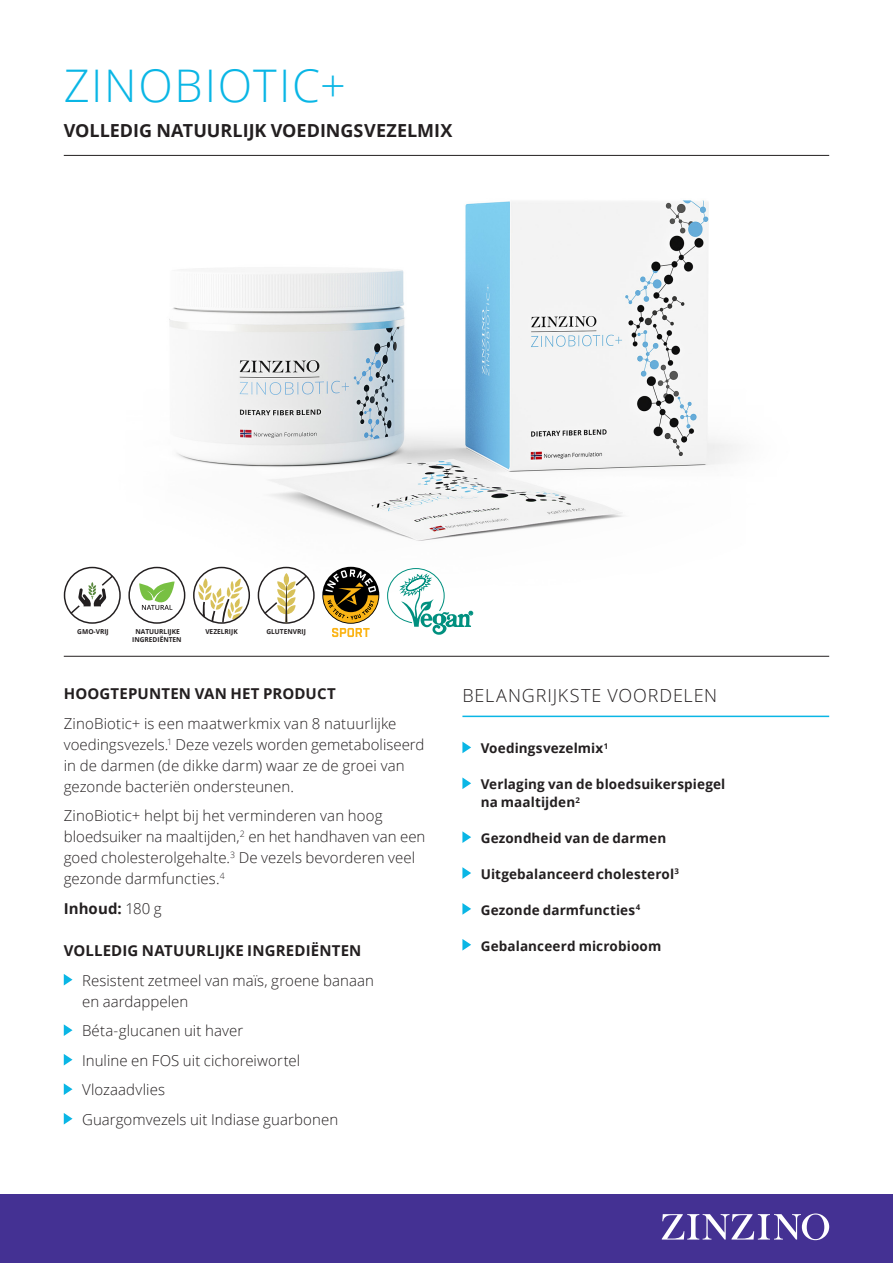
<style>
.page{position:relative;width:893px;height:1263px;background:#fff}
.page>*{position:absolute;margin:0;border:0;box-sizing:border-box;transform-origin:0 0}
.Heading_30_35_-_färg{font:300 45px "Open Sans";letter-spacing:.04em;color:#0ab6e5}
.Sub-heading_12_14{font:700 18px "Open Sans";color:#231f20}
.Sub-heading_12_14-2{font:300 18px "Open Sans";letter-spacing:.05em;color:#231f20}
.Preamble_10_14{font:300 15px/21px "Open Sans";letter-spacing:.005em;color:#231f20}
.Bullet_points_10_14{font:300 15px/21px "Open Sans";letter-spacing:.005em;color:#231f20}
.Preamble_10_14-2{font:700 15px "Open Sans";letter-spacing:.01em;color:#231f20}
.Key_Benefits_9_12{font:700 13.5px/18px "Open Sans";letter-spacing:.01em;color:#231f20}
.t1{font:700 6.75px/8.1px "Open Sans";color:#231f20;text-align:center}
.s1{font-weight:300}
</style>
<div class="page">
<div style="left:0;top:1194px;width:893px;height:69px;background:#443193"></div>
<svg style="left:662px;top:1213px;width:167px;height:27px"></svg>
<img style="left:85px;top:200px;width:653px;height:424px">
<svg style="left:387px;top:568px;width:86px;height:67px"></svg>
<svg style="left:323px;top:568px;width:55px;height:69px"></svg>
<div style="left:64px;top:567px;width:57px;height:57px;border:1px solid #231f20;border-radius:50%"></div>
<svg style="left:69px;top:574px;width:46px;height:41px"></svg>
<div style="left:128px;top:567px;width:57px;height:57px;border:1px solid #231f20;border-radius:50%"></div>
<svg style="left:139px;top:581px;width:36px;height:29px"></svg>
<svg style="left:198px;top:578px;width:45px;height:44px"></svg>
<div style="left:193px;top:567px;width:57px;height:57px;border:1px solid #231f20;border-radius:50%"></div>
<div style="left:258px;top:567px;width:57px;height:57px;border:1px solid #231f20;border-radius:50%"></div>
<svg style="left:263px;top:573px;width:46px;height:49px"></svg>
<hr style="left:64px;top:155px;width:765px;height:1px;background:#231f20">
<hr style="left:64px;top:656px;width:765px;height:1px;background:#231f20">
<svg style="left:64px;top:974px;width:9px;height:11px"></svg>
<svg style="left:64px;top:1024px;width:9px;height:12px"></svg>
<svg style="left:64px;top:1054px;width:9px;height:11px"></svg>
<svg style="left:64px;top:1083px;width:9px;height:12px"></svg>
<svg style="left:64px;top:1113px;width:9px;height:11px"></svg>
<hr style="left:462px;top:716px;width:367px;height:1px;background:#0ab6e5">
<svg style="left:462px;top:742px;width:9px;height:11px"></svg>
<svg style="left:462px;top:777px;width:9px;height:12px"></svg>
<svg style="left:462px;top:831px;width:9px;height:12px"></svg>
<svg style="left:462px;top:867px;width:9px;height:12px"></svg>
<svg style="left:462px;top:903px;width:9px;height:12px"></svg>
<svg style="left:462px;top:939px;width:9px;height:11px"></svg>
<p class="Heading_30_35_-_färg" style="left:64px;top:55px;width:283px">ZINOBIOTIC+</p>
<p class="Sub-heading_12_14" style="left:64px;top:118px;width:390px">VOLLEDIG NATUURLIJK VOEDINGSVEZELMIX</p>
<p class="t1" style="left:77px;top:627px;width:33px">GMO-VRIJ</p>
<p class="t1" style="left:132px;top:627px;width:51px">NATUURLIJKE<br>INGREDIËNTEN</p>
<p class="t1" style="left:205px;top:627px;width:34px">VEZELRIJK</p>
<p class="t1" style="left:266px;top:627px;width:41px">GLUTENVRIJ</p>
<p class="Preamble_10_14-2" style="left:64px;top:683px;width:274px">HOOGTEPUNTEN VAN HET PRODUCT</p>
<p class="Preamble_10_14" style="left:64px;top:713px;width:362px">ZinoBiotic+ is een maatwerkmix van 8 natuurlijke voedingsvezels.<sup>1</sup> Deze vezels worden gemetaboliseerd in de darmen (de dikke darm) waar ze de groei van gezonde bacteriën ondersteunen.</p>
<p class="Preamble_10_14" style="left:64px;top:805px;width:363px">ZinoBiotic+ helpt bij het verminderen van hoog bloedsuiker na maaltijden,<sup>2</sup> en het handhaven van een goed cholesterolgehalte.<sup>3</sup> De vezels bevorderen veel gezonde darmfuncties.<sup>4</sup></p>
<p class="Preamble_10_14-2" style="left:64px;top:898px;width:99px">Inhoud: <span class="s1">180 g</span></p>
<p class="Preamble_10_14-2" style="left:64px;top:940px;width:299px">VOLLEDIG NATUURLIJKE INGREDIËNTEN</p>
<p class="Bullet_points_10_14" style="left:82px;top:969px;width:293px">Resistent zetmeel van maïs, groene banaan en aardappelen</p>
<p class="Bullet_points_10_14" style="left:82px;top:1020px;width:163px">Béta-glucanen uit haver</p>
<p class="Bullet_points_10_14" style="left:82px;top:1049px;width:220px">Inuline en FOS uit cichoreiwortel</p>
<p class="Bullet_points_10_14" style="left:82px;top:1079px;width:84px">Vlozaadvlies</p>
<p class="Bullet_points_10_14" style="left:82px;top:1108px;width:258px">Guargomvezels uit Indiase guarbonen</p>
<p class="Sub-heading_12_14-2" style="left:462px;top:683px;width:256px">BELANGRIJKSTE VOORDELEN</p>
<p class="Key_Benefits_9_12" style="left:481px;top:739px;width:129px">Voedingsvezelmix<sup>1</sup></p>
<p class="Key_Benefits_9_12" style="left:481px;top:775px;width:246px">Verlaging van de bloedsuikerspiegel na maaltijden<sup>2</sup></p>
<p class="Key_Benefits_9_12" style="left:481px;top:829px;width:187px">Gezondheid van de darmen</p>
<p class="Key_Benefits_9_12" style="left:481px;top:865px;width:200px">Uitgebalanceerd cholesterol<sup>3</sup></p>
<p class="Key_Benefits_9_12" style="left:481px;top:900px;width:161px">Gezonde darmfuncties<sup>4</sup></p>
<p class="Key_Benefits_9_12" style="left:481px;top:936px;width:182px">Gebalanceerd microbioom</p>
</div>
